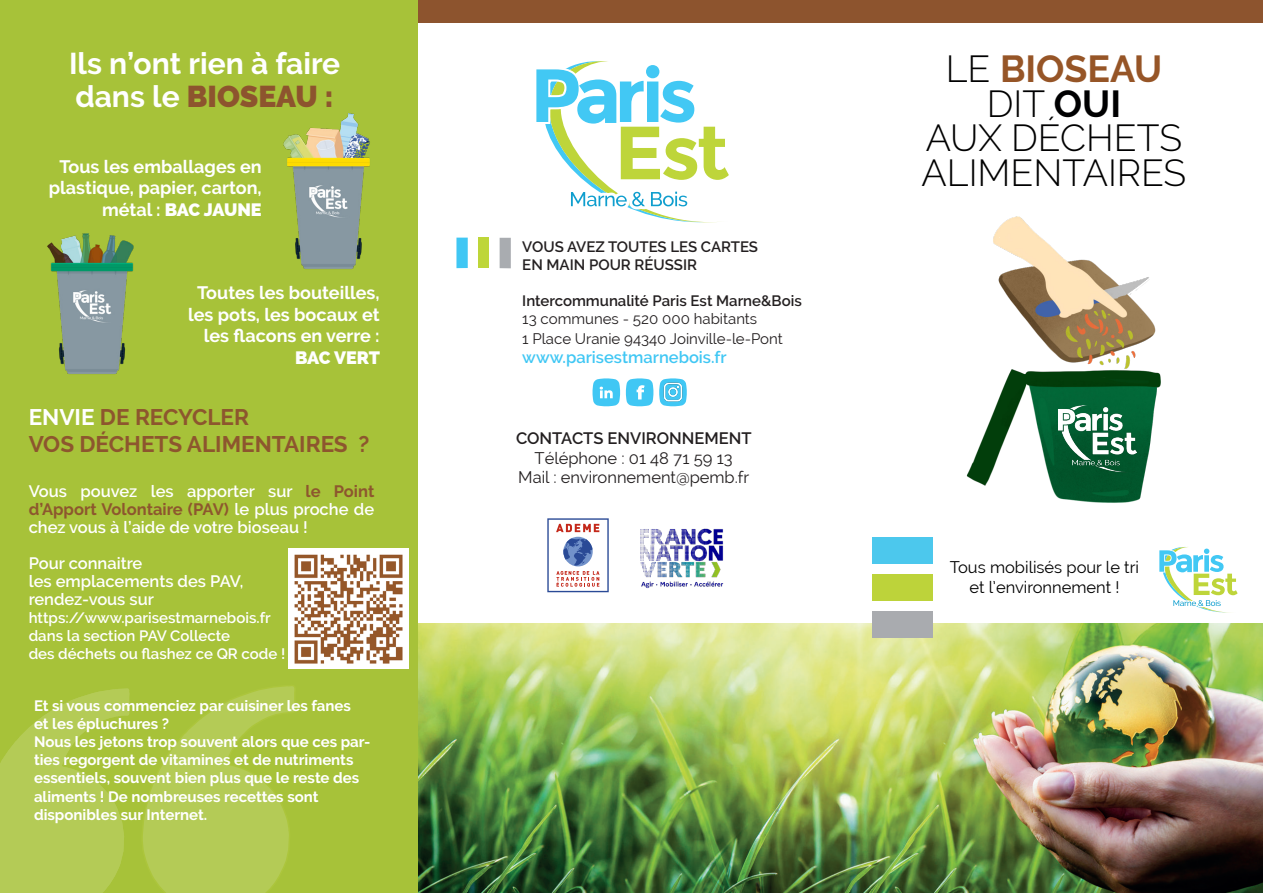
<style>
.page{position:relative;width:1263px;height:893px;background:#fff}
.page>*{position:absolute;margin:0;border:0;box-sizing:border-box;transform-origin:0 0}
.t1{font:300 37.5px "Raleway";color:#000001}
.t2{font:700 37.5px "Raleway";color:#965527}
.t3{font:700 30px "Raleway";color:#fff}
.t4{font:900 30px "Raleway";color:#8d542e}
.t5{font:700 22.5px "Raleway";color:#8d562e}
.t6{font:700 18px/21.6px "Raleway";color:#fff;text-align:right}
.t7{font:800 18px "Raleway";letter-spacing:-.015em;color:#fff}
.t8{font:600 16.5px/18px "Raleway";color:#fff;text-align:justify}
.t9{font:16.5px "Raleway";color:#231f20}
.t10{font:16.5px "Raleway";color:#000}
.t11{font:600 16.5px "Raleway";color:#40c7f4}
.t12{font:600 16.5px "Raleway";color:#231f20}
.t13{font:700 15px/18px "Raleway";color:#fff}
.t14{font:600 15px "Raleway";color:#fff}
.t15{font:600 15px "Raleway";color:#231f20}
.t16{font:15px "Raleway";color:#231f20}
.s1{font-weight:700;color:#fff}
.s2{color:#8d552e}
.s3{font-weight:800}
.s4{color:#fff}
.s5{font-weight:700;color:#8d572e}
.s6{font-weight:300;color:#000001}
.s7{font-weight:700}
</style>
<div class="page">
<div style="left:418px;top:0;width:845px;height:22px;background:#8d542e"></div>
<img style="left:418px;top:623px;width:845px;height:270px">
<div style="left:872px;top:611px;width:61px;height:27px;background:#a9abaf"></div>
<div style="left:872px;top:537px;width:61px;height:27px;background:#4cc8ed"></div>
<div style="left:872px;top:574px;width:61px;height:27px;background:#bdd33a"></div>
<svg style="left:1159px;top:547px;width:79px;height:66px"></svg>
<div style="left:478px;top:238px;width:11px;height:30px;background:#bed639"></div>
<div style="left:500px;top:238px;width:11px;height:30px;background:#a9acb0"></div>
<div style="left:456px;top:238px;width:12px;height:30px;background:#40c7f4"></div>
<svg style="left:536px;top:61px;width:193px;height:162px"></svg>
<div style="left:0;top:0;width:418px;height:893px;background:#a7c239"></div>
<img style="left:283px;top:113px;width:87px;height:156px">
<img style="left:47px;top:233px;width:87px;height:141px">
<svg style="left:143px;top:686px;width:152px;height:207px"></svg>
<img style="left:0;top:688px;width:130px;height:205px">
<img style="left:966px;top:216px;width:195px;height:287px">
<img style="left:1058px;top:406px;width:78px;height:67px">
<svg style="left:592px;top:378px;width:95px;height:29px"></svg>
<img style="left:661px;top:382px;width:23px;height:21px">
<img style="left:288px;top:548px;width:121px;height:121px">
<svg style="left:547px;top:518px;width:62px;height:74px"></svg>
<img style="left:640px;top:528px;width:84px;height:61px">
<p class="t3" style="left:69px;top:46px;width:272px">Ils n’ont rien à faire</p>
<p class="t4" style="left:75px;top:79px;width:260px"><span class="s1">dans le</span> BIOSEAU <span class="s2">:</span></p>
<p class="t6" style="left:49px;top:155px;width:214px">Tous les emballages en plastique, papier, carton, métal : <span class="s3">BAC JAUNE</span></p>
<p class="t6" style="left:197px;top:282px;width:184px">Toutes les bouteilles,</p>
<p class="t6" style="left:188px;top:303px;width:193px">les pots, les bocaux et</p>
<p class="t6" style="left:204px;top:325px;width:177px">les flacons en verre :</p>
<p class="t7" style="left:295px;top:347px;width:87px">BAC VERT</p>
<p class="t5" style="left:29px;top:404px;width:222px"><span class="s4">ENVIE</span> DE RECYCLER</p>
<p class="t5" style="left:29px;top:431px;width:342px">VOS DÉCHETS ALIMENTAIRES ?</p>
<p class="t8" style="left:29px;top:482px;width:347px">Vous pouvez les apporter sur <span class="s5">le Point d’Apport Volontaire (PAV)</span> le plus proche de chez vous à l’aide de votre bioseau !</p>
<p class="t8" style="left:29px;top:554px;width:115px">Pour connaitre</p>
<p class="t8" style="left:29px;top:572px;width:216px">les emplacements des PAV,</p>
<p class="t8" style="left:29px;top:590px;width:127px">rendez-vous sur</p>
<p class="t14" style="left:29px;top:609px;width:243px">https://www.parisestmarnebois.fr</p>
<p class="t14" style="left:29px;top:627px;width:203px">dans la section PAV Collecte</p>
<p class="t14" style="left:29px;top:645px;width:258px">des déchets ou flashez ce QR code !</p>
<p class="t13" style="left:34px;top:697px;width:319px">Et si vous commenciez par cuisiner les fanes</p>
<p class="t13" style="left:34px;top:715px;width:137px">et les épluchures ?</p>
<p class="t13" style="left:34px;top:733px;width:338px">Nous les jetons trop souvent alors que ces par&shy;ties regorgent de vitamines et de nutriments essentiels, souvent bien plus que le reste des aliments ! De nombreuses recettes sont</p>
<p class="t13" style="left:34px;top:805px;width:175px">disponibles sur Internet.</p>
<p class="t15" style="left:522px;top:238px;width:237px">VOUS AVEZ TOUTES LES CARTES</p>
<p class="t15" style="left:522px;top:256px;width:176px">EN MAIN POUR RÉUSSIR</p>
<p class="t15" style="left:522px;top:292px;width:281px">Intercommunalité Paris Est Marne&amp;Bois</p>
<p class="t16" style="left:522px;top:310px;width:236px">13 communes - 520 000 habitants</p>
<p class="t16" style="left:522px;top:329px;width:262px">1 Place Uranie 94340 Joinville-le-Pont</p>
<p class="t11" style="left:522px;top:348px;width:206px">www.parisestmarnebois.fr</p>
<p class="t12" style="left:516px;top:428px;width:237px">CONTACTS ENVIRONNEMENT</p>
<p class="t9" style="left:534px;top:448px;width:200px">Téléphone : 01 48 71 59 13</p>
<p class="t9" style="left:518px;top:468px;width:232px">Mail : environnement@pemb.fr</p>
<p class="t2" style="left:946px;top:47px;width:218px"><span class="s6">LE</span> BIOSEAU</p>
<p class="t1" style="left:987px;top:81px;width:136px">DIT <span class="s7">OUI</span></p>
<p class="t1" style="left:926px;top:116px;width:258px">AUX DÉCHETS</p>
<p class="t1" style="left:922px;top:150px;width:266px">ALIMENTAIRES</p>
<p class="t10" style="left:950px;top:558px;width:191px">Tous mobilisés pour le tri</p>
<p class="t10" style="left:969px;top:578px;width:151px">et l’environnement !</p>
</div>
